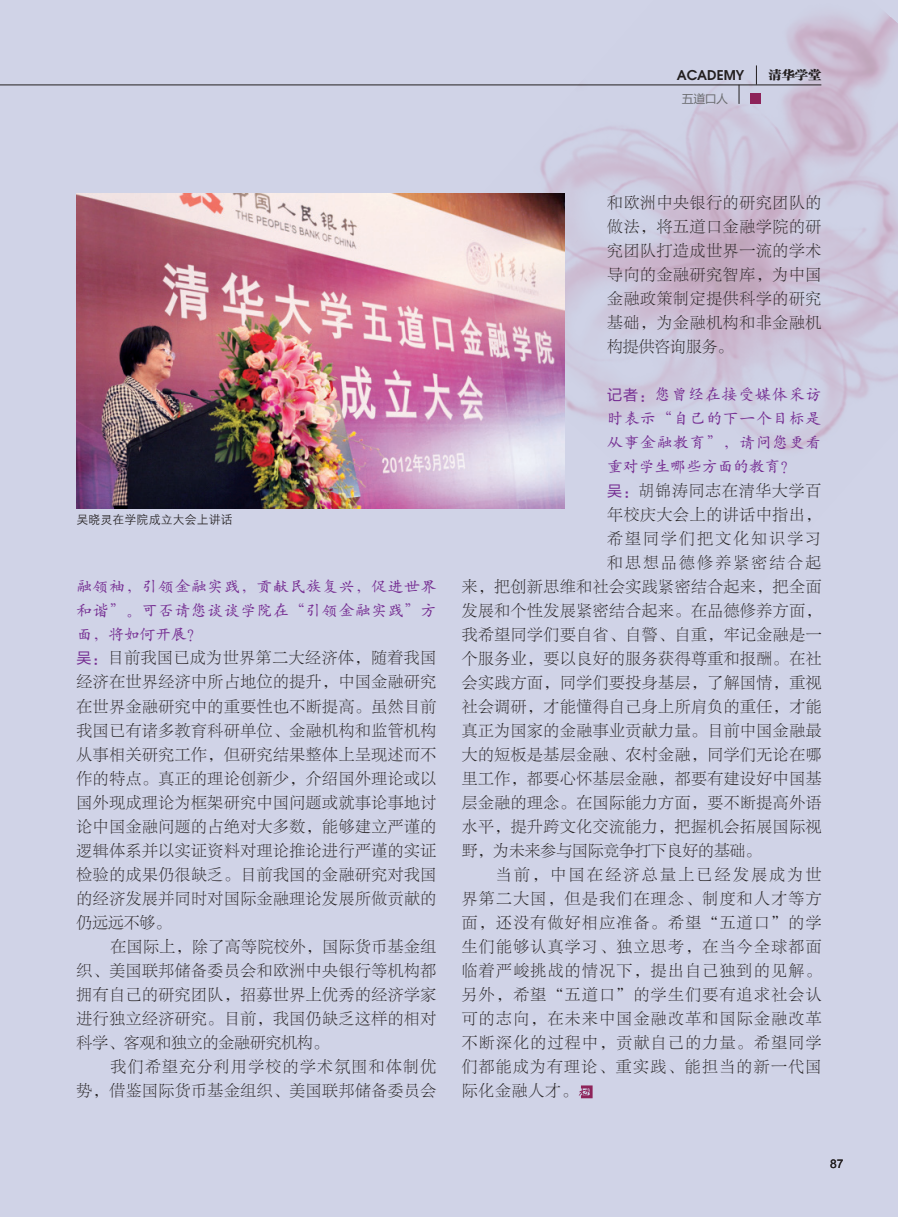
<style>
.page{position:relative;width:898px;height:1217px;background:#fff}
.page>*{position:absolute;margin:0;border:0;box-sizing:border-box;transform-origin:0 0}
.正文{font:15.75px/24px "FZLTSK GBK1 0";letter-spacing:.04em;color:#231f20;text-align:justify}
.正文-2{font:15.75px/24px "H Yc 1 gj";letter-spacing:.04em;color:#742b91;text-align:justify}
.正文-3{font:15.75px/24px "FZLTSK GBK1 0";letter-spacing:.09em;color:#231f20;text-align:right}
.正文-4{font:15.75px "FZLTSK GBK1 0";letter-spacing:.145em;color:#231f20}
.正文-5{font:15.75px "FZLTSK GBK1 0";color:#231f20}
.t1{font:600 13.5px "Avant Garde";color:#231f20}
.正文-6{font:12px "H Yg 2 gj";color:#231f20}
.t2{font:12px "FZCSJW GB1 0";color:#231f20;scale:1.1 1}
.提示语{font:12px "FZLTHJW GB1 0";color:#6a6b6e}
.t3{font:12px "Arial";color:#231f20}
.s1{font-family:"FZLTHJW GB1 0";font-size:15px;color:#742b91}
.s2{font-family:"FZLTHJW GB1 0";font-size:15px}
</style>
<div class="page">
<div style="left:0;top:0;width:897px;height:1216px;background:#d0d3e7"></div>
<hr style="left:0;top:85px;width:821px;height:1px;background:#231f20">
<img style="left:406px;top:13px;width:491px;height:496px">
<svg style="left:578px;top:1089px;width:10px;height:7px"></svg>
<div style="left:579px;top:1085px;width:13px;height:12px;border:3px solid #8e235a"></div>
<img style="left:77px;top:193px;width:487px;height:316px">
<p class="t1" style="left:676px;top:66px;width:69px">ACADEMY</p>
<p class="t2" style="left:768px;top:68px;width:50px">清华学堂</p>
<p class="提示语" style="left:681px;top:92px;width:48px">五道口人</p>
<p class="正文-6" style="left:77px;top:513px;width:158px">吴晓灵在学院成立大会上讲话</p>
<p class="正文-2" style="left:77px;top:574px;width:361px">融领袖，引领金融实践，贡献民族复兴，促进世界和谐”。可否请您谈谈学院在“引领金融实践”方面，将如何开展？</p>
<p class="正文" style="left:77px;top:646px;width:361px"><span class="s1">吴：</span>目前我国已成为世界第二大经济体，随着我国经济在世界经济中所占地位的提升，中国金融研究在世界金融研究中的重要性也不断提高。虽然目前我国已有诸多教育科研单位、金融机构和监管机构从事相关研究工作，但研究结果整体上呈现述而不作的特点。真正的理论创新少，介绍国外理论或以国外现成理论为框架研究中国问题或就事论事地讨论中国金融问题的占绝对大多数，能够建立严谨的逻辑体系并以实证资料对理论推论进行严谨的实证检验的成果仍很缺乏。目前我国的金融研究对我国的经济发展并同时对国际金融理论发展所做贡献的仍远远不够。</p>
<p class="正文" style="left:77px;top:934px;width:361px;text-indent:34px">在国际上，除了高等院校外，国际货币基金组织、美国联邦储备委员会和欧洲中央银行等机构都拥有自己的研究团队，招募世界上优秀的经济学家进行独立经济研究。目前，我国仍缺乏这样的相对科学、客观和独立的金融研究机构。</p>
<p class="正文-3" style="left:77px;top:1054px;width:361px">我们希望充分利用学校的学术氛围和体制优<br>势，借鉴国际货币基金组织、美国联邦储备委员会</p>
<p class="正文" style="left:607px;top:191px;width:216px">和欧洲中央银行的研究团队的做法，将五道口金融学院的研究团队打造成世界一流的学术导向的金融研究智库，为中国金融政策制定提供科学的研究基础，为金融机构和非金融机构提供咨询服务。</p>
<p class="正文-2" style="left:607px;top:382px;width:216px"><span class="s2">记者：</span>您曾经在接受媒体采访时表示“自己的下一个目标是从事金融教育”，请问您更看重对学生哪些方面的教育？</p>
<p class="正文" style="left:607px;top:479px;width:215px"><span class="s1">吴：</span>胡锦涛同志在清华大学百</p>
<p class="正文" style="left:607px;top:503px;width:216px">年校庆大会上的讲话中指出，</p>
<p class="正文-4" style="left:607px;top:530px;width:215px">希望同学们把文化知识学习</p>
<p class="正文-4" style="left:607px;top:554px;width:215px">和思想品德修养紧密结合起</p>
<p class="正文" style="left:461px;top:575px;width:361px">来，把创新思维和社会实践紧密结合起来，把全面</p>
<p class="正文" style="left:461px;top:599px;width:361px">发展和个性发展紧密结合起来。在品德修养方面，</p>
<p class="正文" style="left:461px;top:623px;width:361px">我希望同学们要自省、自警、自重，牢记金融是一</p>
<p class="正文" style="left:461px;top:647px;width:361px">个服务业，要以良好的服务获得尊重和报酬。在社</p>
<p class="正文" style="left:461px;top:671px;width:361px">会实践方面，同学们要投身基层，了解国情，重视</p>
<p class="正文" style="left:461px;top:695px;width:361px">社会调研，才能懂得自己身上所肩负的重任，才能</p>
<p class="正文" style="left:461px;top:719px;width:361px">真正为国家的金融事业贡献力量。目前中国金融最</p>
<p class="正文" style="left:461px;top:743px;width:361px">大的短板是基层金融、农村金融，同学们无论在哪</p>
<p class="正文" style="left:461px;top:767px;width:361px">里工作，都要心怀基层金融，都要有建设好中国基</p>
<p class="正文" style="left:461px;top:791px;width:361px">层金融的理念。在国际能力方面，要不断提高外语</p>
<p class="正文" style="left:461px;top:815px;width:361px">水平，提升跨文化交流能力，把握机会拓展国际视</p>
<p class="正文-5" style="left:461px;top:842px;width:301px">野，为未来参与国际竞争打下良好的基础。</p>
<p class="正文" style="left:461px;top:863px;width:361px;text-indent:34px">当前，中国在经济总量上已经发展成为世界第二大国，但是我们在理念、制度和人才等方面，还没有做好相应准备。希望“五道口”的学生们能够认真学习、独立思考，在当今全球都面临着严峻挑战的情况下，提出自己独到的见解。另外，希望“五道口”的学生们要有追求社会认可的志向，在未来中国金融改革和国际金融改革不断深化的过程中，贡献自己的力量。希望同学们都能成为有理论、重实践、能担当的新一代国际化金融人才。</p>
<p class="t3" style="left:829px;top:1155px;width:15px">87</p>
</div>
